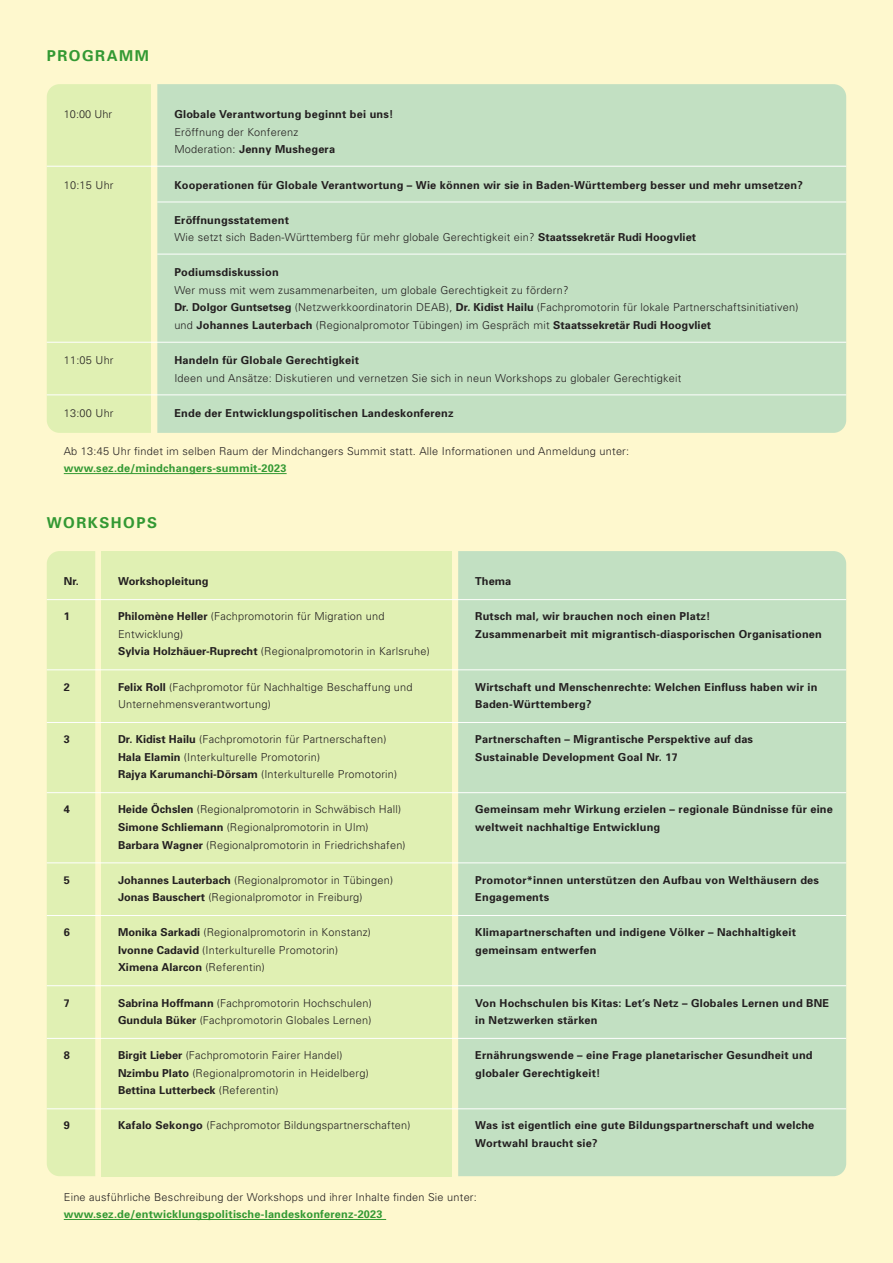
<style>
.page{position:relative;width:893px;height:1263px;background:#fef8ce}
.page>*{position:absolute;margin:0;border:0;box-sizing:border-box;transform-origin:0 0}
.t1{font:700 15px "Univers";letter-spacing:.1em;color:#393}
.t2{font:300 10.95px/17.5px "Univers";letter-spacing:.02em;color:#231f20}
.t3{font:700 10.95px/17.5px "Univers";letter-spacing:.02em;color:#231f20}
.t4{font:700 10.95px "Univers";letter-spacing:.02em;color:#393}
.s1{font-weight:700}
</style>
<div class="page">
<div style="left:47px;top:84px;width:104px;height:349px;background:#e0f0b3"></div>
<div style="left:101px;top:551px;width:351px;height:625px;background:#e0f0b3"></div>
<div style="left:47px;top:551px;width:48px;height:625px;background:#e0f0b3"></div>
<div style="left:157px;top:84px;width:689px;height:349px;background:#c2e0c2"></div>
<div style="left:458px;top:551px;width:388px;height:625px;background:#c2e0c2"></div>
<hr style="left:64px;top:473px;width:223px;height:1px;background:#393">
<hr style="left:64px;top:1219px;width:322px;height:1px;background:#393">
<hr style="left:47px;top:166px;width:799px;height:1px;background:#fff">
<hr style="left:157px;top:202px;width:689px;height:1px;background:#fff">
<hr style="left:157px;top:254px;width:689px;height:1px;background:#fff">
<hr style="left:47px;top:342px;width:799px;height:1px;background:#fff">
<hr style="left:47px;top:395px;width:799px;height:1px;background:#fff">
<hr style="left:47px;top:599px;width:799px;height:1px;background:#fff">
<hr style="left:47px;top:669px;width:799px;height:1px;background:#fff">
<hr style="left:47px;top:722px;width:799px;height:1px;background:#fff">
<hr style="left:47px;top:792px;width:799px;height:1px;background:#fff">
<hr style="left:47px;top:863px;width:799px;height:1px;background:#fff">
<hr style="left:47px;top:915px;width:799px;height:1px;background:#fff">
<hr style="left:47px;top:985px;width:799px;height:1px;background:#fff">
<hr style="left:47px;top:1038px;width:799px;height:1px;background:#fff">
<hr style="left:47px;top:1108px;width:799px;height:1px;background:#fff">
<h1 class="t1" style="left:47px;top:46px;width:104px">PROGRAMM</h1>
<p class="t3" style="left:174px;top:106px;width:221px">Globale Verantwortung beginnt bei uns!</p>
<p class="t2" style="left:174px;top:123px;width:162px">Eröffnung der Konferenz<br>Moderation: <span class="s1">Jenny Mushegera</span></p>
<p class="t3" style="left:174px;top:176px;width:630px">Kooperationen für Globale Verantwortung – Wie können wir sie in Baden-Württemberg besser und mehr umsetzen?</p>
<p class="t2" style="left:174px;top:211px;width:523px"><span class="s1">Eröffnungsstatement<br></span>Wie setzt sich Baden-Württemberg für mehr globale Gerechtigkeit ein? <span class="s1">Staatssekretär Rudi Hoogvliet</span></p>
<p class="t3" style="left:174px;top:264px;width:106px">Podiumsdiskussion</p>
<p class="t2" style="left:174px;top:281px;width:626px">Wer muss mit wem zusammenarbeiten, um globale Gerechtigkeit zu fördern?<br><span class="s1">Dr. Dolgor Guntsetseg</span> (Netzwerkkoordinatorin DEAB), <span class="s1">Dr. Kidist Hailu</span> (Fachpromotorin für lokale Partnerschaftsinitiativen) und <span class="s1">Johannes Lauterbach</span> (Regionalpromotor Tübingen) im Gespräch mit <span class="s1">Staatssekretär Rudi Hoogvliet</span></p>
<p class="t3" style="left:174px;top:351px;width:186px">Handeln für Globale Gerechtigkeit</p>
<p class="t2" style="left:174px;top:369px;width:509px">Ideen und Ansätze: Diskutieren und vernetzen Sie sich in neun Workshops zu globaler Gerechtigkeit</p>
<p class="t3" style="left:174px;top:404px;width:281px">Ende der Entwicklungspolitischen Landeskonferenz</p>
<p class="t2" style="left:64px;top:106px;width:50px">10:00 Uhr</p>
<p class="t2" style="left:64px;top:176px;width:51px">10:15 Uhr</p>
<p class="t2" style="left:64px;top:351px;width:51px">11:05 Uhr</p>
<p class="t2" style="left:64px;top:404px;width:51px">13:00 Uhr</p>
<p class="t2" style="left:64px;top:442px;width:567px">Ab 13:45 Uhr findet im selben Raum der Mindchangers Summit statt. Alle Informationen und Anmeldung unter:</p>
<p class="t4" style="left:64px;top:462px;width:224px">www.sez.de/mindchangers-summit-2023</p>
<h1 class="t1" style="left:47px;top:513px;width:112px">WORKSHOPS</h1>
<p class="t3" style="left:64px;top:573px;width:17px">Nr.</p>
<p class="t3" style="left:64px;top:608px;width:8px">1</p>
<p class="t3" style="left:64px;top:678px;width:8px">2</p>
<p class="t3" style="left:64px;top:730px;width:8px">3</p>
<p class="t3" style="left:64px;top:801px;width:8px">4</p>
<p class="t3" style="left:64px;top:871px;width:8px">5</p>
<p class="t3" style="left:64px;top:924px;width:8px">6</p>
<p class="t3" style="left:64px;top:994px;width:8px">7</p>
<p class="t3" style="left:64px;top:1046px;width:8px">8</p>
<p class="t3" style="left:64px;top:1117px;width:8px">9</p>
<p class="t3" style="left:118px;top:573px;width:92px">Workshopleitung</p>
<p class="t2" style="left:118px;top:608px;width:313px"><span class="s1">Philomène Heller</span> (Fachpromotorin für Migration und<br>Entwicklung)<br><span class="s1">Sylvia Holzhäuer-Ruprecht</span> (Regionalpromotorin in Karlsruhe)</p>
<p class="t2" style="left:118px;top:678px;width:296px"><span class="s1">Felix Roll</span> (Fachpromotor für Nachhaltige Beschaffung und<br>Unternehmensverantwortung)</p>
<p class="t2" style="left:118px;top:731px;width:281px"><span class="s1">Dr. Kidist Hailu</span> (Fachpromotorin für Partnerschaften)<br><span class="s1">Hala Elamin</span> (Interkulturelle Promotorin)<br><span class="s1">Rajya Karumanchi-Dörsam</span> (Interkulturelle Promotorin)</p>
<p class="t2" style="left:118px;top:801px;width:289px"><span class="s1">Heide Öchslen</span> (Regionalpromotorin in Schwäbisch Hall)<br><span class="s1">Simone Schliemann</span> (Regionalpromotorin in Ulm)<br><span class="s1">Barbara Wagner</span> (Regionalpromotorin in Friedrichshafen)</p>
<p class="t2" style="left:118px;top:871px;width:277px"><span class="s1">Johannes Lauterbach</span> (Regionalpromotor in Tübingen)<br><span class="s1">Jonas Bauschert</span> (Regionalpromotor in Freiburg)</p>
<p class="t2" style="left:118px;top:924px;width:254px"><span class="s1">Monika Sarkadi</span> (Regionalpromotorin in Konstanz)<br><span class="s1">Ivonne Cadavid</span> (Interkulturelle Promotorin)<br><span class="s1">Ximena Alarcon</span> (Referentin)</p>
<p class="t2" style="left:118px;top:994px;width:255px"><span class="s1">Sabrina Hoffmann</span> (Fachpromotorin Hochschulen)<br><span class="s1">Gundula Büker</span> (Fachpromotorin Globales Lernen)</p>
<p class="t2" style="left:118px;top:1046px;width:252px"><span class="s1">Birgit Lieber</span> (Fachpromotorin Fairer Handel)<br><span class="s1">Nzimbu Plato</span> (Regionalpromotorin in Heidelberg)<br><span class="s1">Bettina Lutterbeck</span> (Referentin)</p>
<p class="t2" style="left:118px;top:1117px;width:294px"><span class="s1">Kafalo Sekongo</span> (Fachpromotor Bildungspartnerschaften)</p>
<p class="t3" style="left:475px;top:573px;width:38px">Thema</p>
<p class="t3" style="left:475px;top:608px;width:348px">Rutsch mal, wir brauchen noch einen Platz!<br>Zusammenarbeit mit migrantisch-diasporischen Organisationen</p>
<p class="t3" style="left:475px;top:678px;width:344px">Wirtschaft und Menschenrechte: Welchen Einfluss haben wir in<br>Baden-Württemberg?</p>
<p class="t3" style="left:475px;top:731px;width:279px">Partnerschaften – Migrantische Perspektive auf das<br>Sustainable Development Goal Nr. 17</p>
<p class="t3" style="left:475px;top:801px;width:359px">Gemeinsam mehr Wirkung erzielen – regionale Bündnisse für eine weltweit nachhaltige Entwicklung</p>
<p class="t3" style="left:475px;top:871px;width:345px">Promotor*innen unterstützen den Aufbau von Welthäusern des<br>Engagements</p>
<p class="t3" style="left:475px;top:924px;width:322px">Klimapartnerschaften und indigene Völker – Nachhaltigkeit gemeinsam entwerfen</p>
<p class="t3" style="left:475px;top:994px;width:355px">Von Hochschulen bis Kitas: Let’s Netz – Globales Lernen und BNE in Netzwerken stärken</p>
<p class="t3" style="left:475px;top:1046px;width:339px">Ernährungswende – eine Frage planetarischer Gesundheit und globaler Gerechtigkeit!</p>
<p class="t3" style="left:475px;top:1117px;width:341px">Was ist eigentlich eine gute Bildungspartnerschaft und welche<br>Wortwahl braucht sie?</p>
<p class="t2" style="left:64px;top:1188px;width:415px">Eine ausführliche Beschreibung der Workshops und ihrer Inhalte finden Sie unter:</p>
<p class="t4" style="left:64px;top:1208px;width:320px">www.sez.de/entwicklungspolitische-landeskonferenz-2023</p>
</div>
